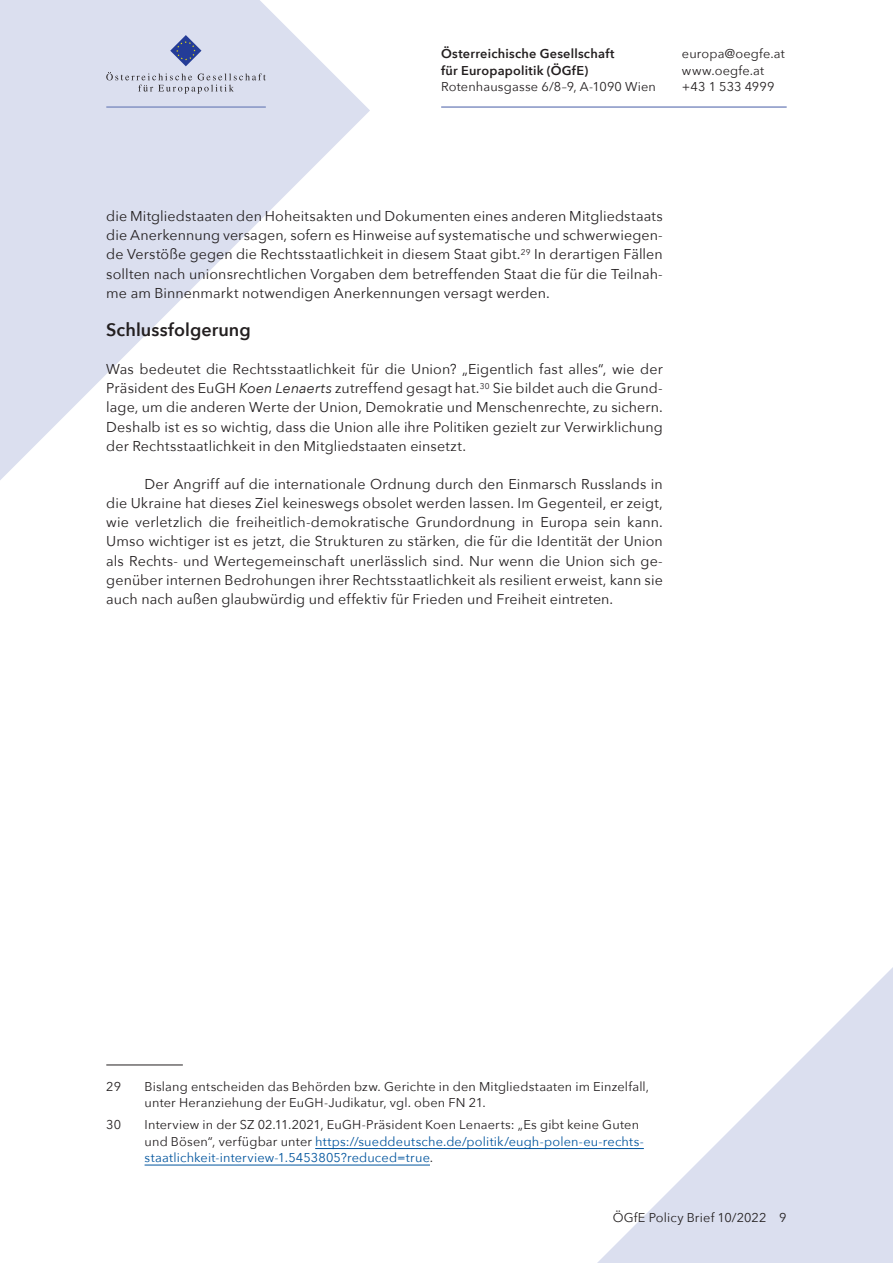
<style>
.page{position:relative;width:893px;height:1263px;background:#fff}
.page>*{position:absolute;margin:0;border:0;box-sizing:border-box;transform-origin:0 0}
.Überschrift_3{font:600 18px "Avenir Next";color:#231f20}
.p_einzug{font:14.25px/19.2px "Avenir Next";letter-spacing:.005em;color:#231f20;text-align:justify}
.Überschrift_3-2{font:14.25px/19.2px "Avenir Next";letter-spacing:.01em;color:#231f20;text-align:justify}
.Fußnoten{font:12.75px/16.5px "Avenir Next";letter-spacing:.01em;color:#01549d}
.Fußnoten-2{font:12.75px/16.5px "Avenir Next";letter-spacing:.01em;color:#231f20}
.p{font:12.75px "Avenir Next";letter-spacing:.015em;color:#231f20}
.p-2{font:600 12.75px/16.5px "Avenir Next";letter-spacing:.02em;color:#231f20}
.p_Pagina{font:12.75px "Avenir Next";letter-spacing:.01em;color:#231f20}
.s1{font-style:italic}
.s2{color:#231f20}
</style>
<div class="page">
<svg style="left:0;top:0;width:370px;height:480px;fill:#dbdfef"></svg>
<svg style="left:597px;top:967px;width:296px;height:296px"></svg>
<hr style="left:441px;top:106px;width:346px;height:2px;background:#8493c4">
<hr style="left:106px;top:106px;width:160px;height:2px;background:#8493c4">
<svg style="left:170px;top:35px;width:31px;height:31px"></svg>
<svg style="left:106px;top:72px;width:160px;height:22px;background:#c9cddb"></svg>
<hr style="left:106px;top:1064px;width:77px;height:1px;background:#231f20">
<hr style="left:315px;top:1148px;width:329px;height:1px;background:#01549d">
<hr style="left:145px;top:1165px;width:285px;height:1px;background:#01549d">
<p class="p-2" style="left:441px;top:45px;width:175px">Österreichische Gesellschaft für Europapolitik (ÖGfE)</p>
<p class="p" style="left:441px;top:76px;width:216px">Rotenhausgasse 6/8–9, A-1090 Wien</p>
<p class="p" style="left:682px;top:43px;width:104px">europa@oegfe.at</p>
<p class="p" style="left:682px;top:60px;width:84px">www.oegfe.at</p>
<p class="p" style="left:682px;top:76px;width:94px">+43 1 533 4999</p>
<p class="p_einzug" style="left:106px;top:206px;width:558px">die Mitgliedstaaten den Hoheitsakten und Dokumenten eines anderen Mitgliedstaats die Anerkennung versagen, sofern es Hinweise auf systematische und schwerwiegen&shy;de Verstöße gegen die Rechtsstaatlichkeit in diesem Staat gibt.<sup>29</sup> In derartigen Fällen sollten nach unionsrechtlichen Vorgaben dem betreffenden Staat die für die Teilnah&shy;me am Binnenmarkt notwendigen Anerkennungen versagt werden.</p>
<p class="Überschrift_3" style="left:106px;top:314px;width:146px">Schlussfolgerung</p>
<p class="Überschrift_3-2" style="left:106px;top:359px;width:558px">Was bedeutet die Rechtsstaatlichkeit für die Union? „Eigentlich fast alles“, wie der Präsident des EuGH <span class="s1">Koen Lenaerts</span> zutreffend gesagt hat.<sup>30</sup> Sie bildet auch die Grund&shy;lage, um die anderen Werte der Union, Demokratie und Menschenrechte, zu sichern.<br>Deshalb ist es so wichtig, dass die Union alle ihre Politiken gezielt zur Verwirklichung der Rechtsstaatlichkeit in den Mitgliedstaaten einsetzt.</p>
<p class="p_einzug" style="left:106px;top:474px;width:558px;text-indent:38px">Der Angriff auf die internationale Ordnung durch den Einmarsch Russlands in die Ukraine hat dieses Ziel keineswegs obsolet werden lassen. Im Gegenteil, er zeigt, wie verletzlich die freiheitlich-demokratische Grundordnung in Europa sein kann.<br>Umso wichtiger ist es jetzt, die Strukturen zu stärken, die für die Identität der Union als Rechts- und Wertegemeinschaft unerlässlich sind. Nur wenn die Union sich ge&shy;genüber internen Bedrohungen ihrer Rechtsstaatlichkeit als resilient erweist, kann sie auch nach außen glaubwürdig und effektiv für Frieden und Freiheit eintreten.</p>
<p class="Fußnoten-2" style="left:106px;top:1077px;width:16px">29</p>
<p class="Fußnoten-2" style="left:145px;top:1077px;width:506px">Bislang entscheiden das Behörden bzw. Gerichte in den Mitgliedstaaten im Einzelfall, unter Heranziehung der EuGH-Judikatur, vgl. oben FN 21.</p>
<p class="Fußnoten-2" style="left:106px;top:1116px;width:16px">30</p>
<p class="Fußnoten" style="left:145px;top:1116px;width:501px"><span class="s2">Interview in der SZ 02.11.2021, EuGH-Präsident Koen Lenaerts: „Es gibt keine Guten und Bösen“, verfügbar unter</span> https://sueddeutsche.de/politik/eugh-polen-eu-rechts&shy;staatlichkeit-interview-1.5453805?reduced=true<span class="s2">.</span></p>
<p class="p_Pagina" style="left:613px;top:1206px;width:175px">ÖGfE Policy Brief 10/2022 9</p>
</div>
